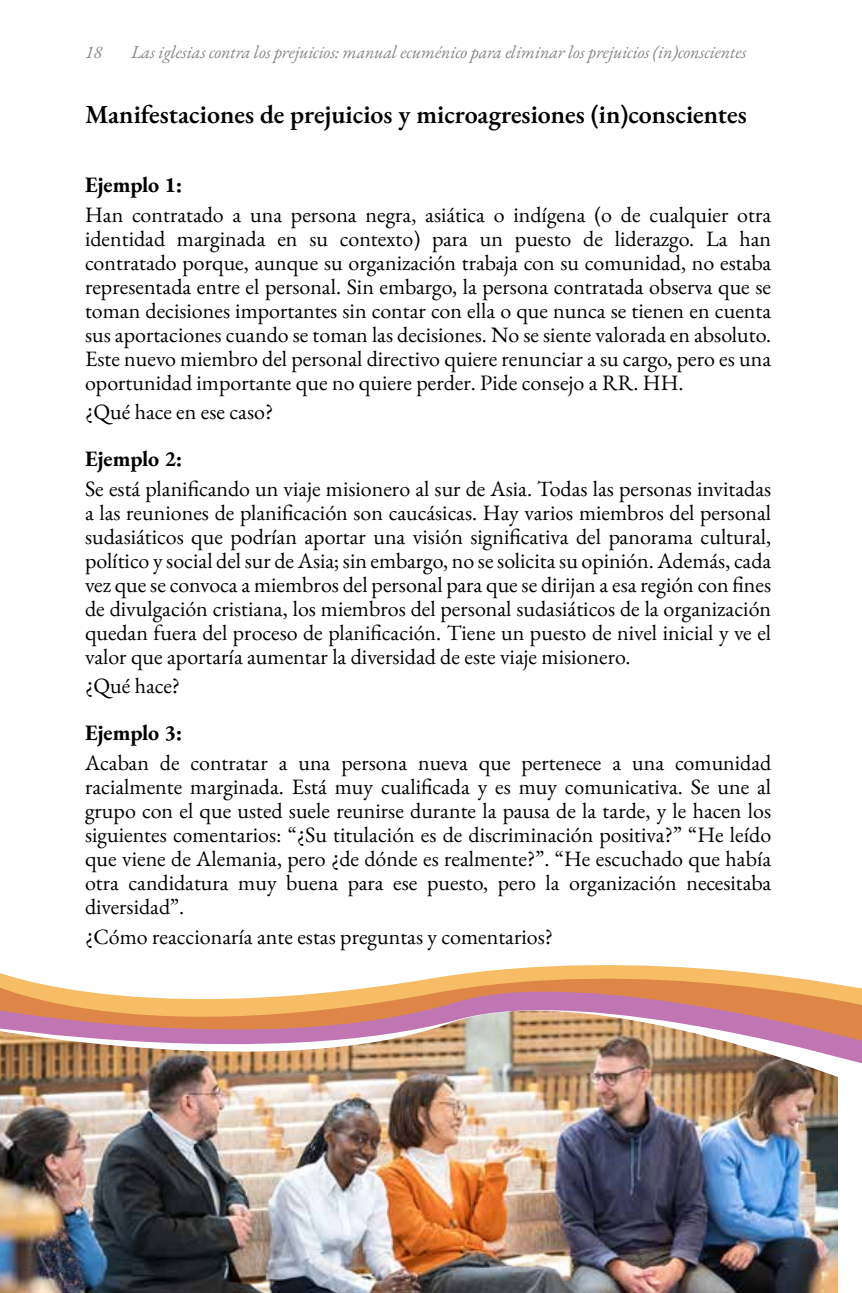
<style>
.page{position:relative;width:862px;height:1293px;background:#fff}
.page>*{position:absolute;margin:0;border:0;box-sizing:border-box;transform-origin:0 0}
.AB-A-Head_-_H4{font:600 26px "EB Garamond";color:#000}
.AB-Paragraph_-_No_indent{font:22px/24px "EB Garamond";color:#000;text-align:justify}
.AB-B-Head_-_H5{font:700 22px "EB Garamond";color:#000}
.t1{font:italic 18px "EB Garamond";letter-spacing:-.005em;color:#878787}
</style>
<div class="page">
<img style="left:0;top:1089px;width:837px;height:204px">
<img style="left:0;top:1067px;width:838px;height:22px">
<img style="left:0;top:1044px;width:861px;height:23px">
<svg style="left:0;top:965px;width:861px;height:79px"></svg>
<p class="t1" style="left:85px;top:40px;width:19px">18</p>
<p class="t1" style="left:131px;top:40px;width:617px">Las iglesias contra los prejuicios: manual ecuménico para eliminar los prejuicios (in)conscientes</p>
<h4 class="AB-A-Head_-_H4" style="left:85px;top:96px;width:663px">Manifestaciones de prejuicios y microagresiones (in)conscientes</h4>
<h5 class="AB-B-Head_-_H5" style="left:85px;top:169px;width:99px">Ejemplo 1:</h5>
<p class="AB-Paragraph_-_No_indent" style="left:85px;top:202px;width:688px">Han contratado a una persona negra, asiática o indígena (o de cualquier otra identidad marginada en su contexto) para un puesto de liderazgo. La han contratado porque, aunque su organización trabaja con su comunidad, no estaba representada entre el personal. Sin embargo, la persona contratada observa que se toman decisiones importantes sin contar con ella o que nunca se tienen en cuenta sus aportaciones cuando se toman las decisiones. No se siente valorada en absoluto.<br>Este nuevo miembro del personal directivo quiere renunciar a su cargo, pero es una oportunidad importante que no quiere perder. Pide consejo a RR. HH.</p>
<p class="AB-Paragraph_-_No_indent" style="left:85px;top:400px;width:190px">¿Qué hace en ese caso?</p>
<h5 class="AB-B-Head_-_H5" style="left:85px;top:443px;width:99px">Ejemplo 2:</h5>
<p class="AB-Paragraph_-_No_indent" style="left:85px;top:476px;width:688px">Se está planificando un viaje misionero al sur de Asia. Todas las personas invitadas a las reuniones de planificación son caucásicas. Hay varios miembros del personal sudasiáticos que podrían aportar una visión significativa del panorama cultural, político y social del sur de Asia; sin embargo, no se solicita su opinión. Además, cada vez que se convoca a miembros del personal para que se dirijan a esa región con fines de divulgación cristiana, los miembros del personal sudasiáticos de la organización quedan fuera del proceso de planificación. Tiene un puesto de nivel inicial y ve el valor que aportaría aumentar la diversidad de este viaje misionero.</p>
<p class="AB-Paragraph_-_No_indent" style="left:85px;top:674px;width:97px">¿Qué hace?</p>
<h5 class="AB-B-Head_-_H5" style="left:85px;top:717px;width:99px">Ejemplo 3:</h5>
<p class="AB-Paragraph_-_No_indent" style="left:85px;top:750px;width:688px">Acaban de contratar a una persona nueva que pertenece a una comunidad racialmente marginada. Está muy cualificada y es muy comunicativa. Se une al grupo con el que usted suele reunirse durante la pausa de la tarde, y le hacen los siguientes comentarios: “¿Su titulación es de discriminación positiva?” “He leído que viene de Alemania, pero ¿de dónde es realmente?”. “He escuchado que había otra candidatura muy buena para ese puesto, pero la organización necesitaba diversidad”.</p>
<p class="AB-Paragraph_-_No_indent" style="left:85px;top:924px;width:469px">¿Cómo reaccionaría ante estas preguntas y comentarios?</p>
</div>
